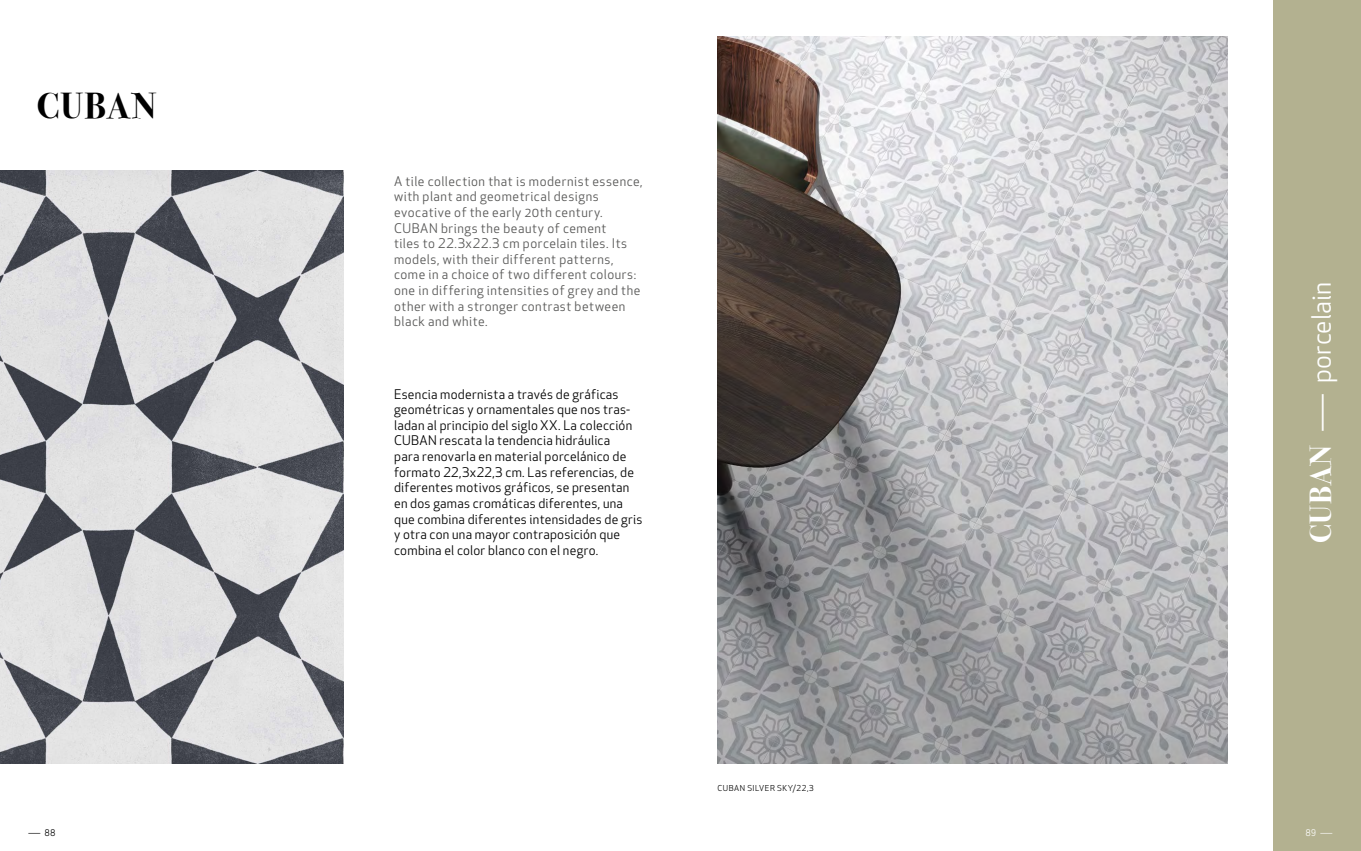
<style>
.page{position:relative;width:1361px;height:851px;background:#fff}
.page>*{position:absolute;margin:0;border:0;box-sizing:border-box;transform-origin:0 0}
.t1{font:700 36px "Bodoni Svty Two ITCTT";letter-spacing:.03em;color:#000}
.t2{font:26px "Apex New";color:#fff}
.t3{font:13px/15.6px "Apex New";letter-spacing:.02em;color:#000}
.t4{font:13px/15.6px "Apex New";letter-spacing:.04em;color:#575756}
.t5{font:9px "Apex New";color:#000;scale:.94 1}
.t6{font:9px "Apex New";color:#fff;scale:.94 1}
.t7{font:8px "Apex New";letter-spacing:.065em;color:#000}
.s1{font-family:"Bodoni Svty Two ITCTT";font-weight:700;font-size:30px}
</style>
<div class="page">
<div style="left:1273px;top:0;width:88px;height:850px;background:#b3b190"></div>
<img style="left:0;top:170px;width:343px;height:593px">
<img style="left:717px;top:37px;width:510px;height:726px">
<h1 class="t1" style="left:37px;top:76px;width:121px">CUBAN</h1>
<p class="t4" style="left:394px;top:173px;width:250px">A tile collection that is modernist essence, with plant and geometrical designs evocative of the early 20th century.<br>CUBAN brings the beauty of cement<br>tiles to 22.3x22.3 cm porcelain tiles. Its models, with their different patterns, come in a choice of two different colours: one in differing intensities of grey and the other with a stronger contrast between black and white.</p>
<p class="t3" style="left:394px;top:386px;width:250px">Esencia modernista a través de gráficas geométricas y ornamentales que nos tras&shy;ladan al principio del siglo XX. La colección CUBAN rescata la tendencia hidráulica<br>para renovarla en material porcelánico de formato 22,3x22,3 cm. Las referencias, de diferentes motivos gráficos, se presentan en dos gamas cromáticas diferentes, una que combina diferentes intensidades de gris y otra con una mayor contraposición que combina el color blanco con el negro.</p>
<p class="t7" style="left:717px;top:783px;width:98px">CUBAN SILVER SKY/22,3</p>
<h2 class="t2" style="left:1305px;top:543px;width:263px;rotate:-90deg"><span class="s1">CUBAN</span> ― porcelain</h2>
<p class="t5" style="left:28px;top:826px;width:30px">― 88</p>
<p class="t6" style="left:1305px;top:826px;width:30px">89 ―</p>
</div>
